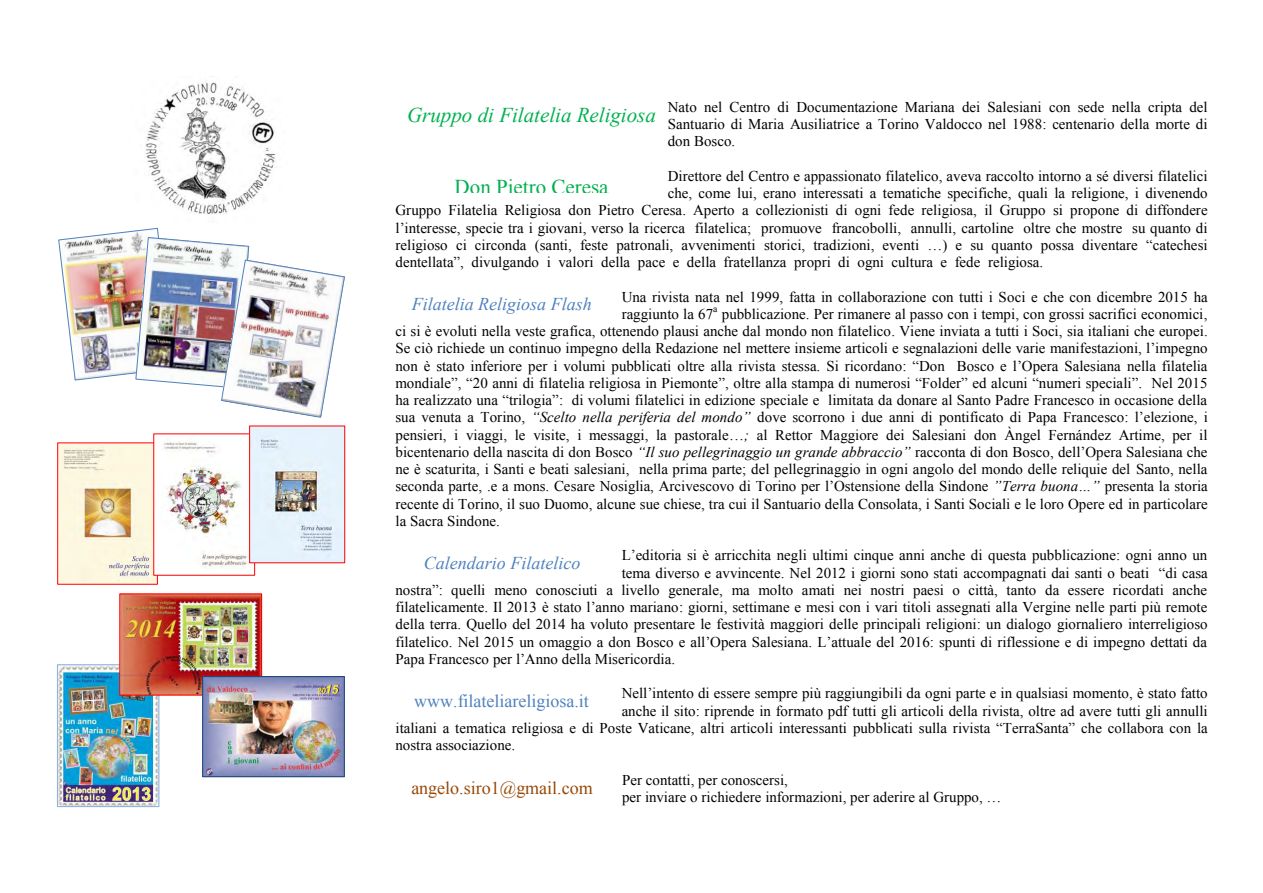
<style>
.page{position:relative;width:1263px;height:893px;background:#fff}
.page>*{position:absolute;margin:0;border:0;box-sizing:border-box;transform-origin:0 0}
.t1{font:italic 21px "Times New Roman";letter-spacing:-.005em;color:#00b050}
.t2{font:21px "Times New Roman";color:#00b050}
.t3{font:italic 18px "Times New Roman";color:#4f81bd}
.t4{font:18px "Times New Roman";color:#4f81bd}
.t5{font:18px "Times New Roman";color:#984806}
.t6{font:15px/17.2px "Times New Roman";color:#000;text-align:justify}
.t7{font:9.75px "Times New Roman";color:#000}
.s1{font-style:italic}
</style>
<div class="page">
<img style="left:145px;top:76px;width:131px;height:139px">
<img style="left:59px;top:666px;width:98px;height:139px">
<div style="left:57px;top:664px;width:102px;height:143px;border:1px solid #8eb4e3"></div>
<img style="left:58px;top:228px;width:287px;height:190px">
<img style="left:59px;top:444px;width:97px;height:139px">
<div style="left:57px;top:442px;width:101px;height:143px;border:1px solid #f00"></div>
<img style="left:155px;top:441px;width:98px;height:133px">
<img style="left:251px;top:428px;width:92px;height:133px">
<div style="left:249px;top:426px;width:96px;height:137px;border:1px solid #f00"></div>
<img style="left:121px;top:595px;width:139px;height:99px">
<img style="left:204px;top:678px;width:139px;height:97px">
<div style="left:202px;top:676px;width:143px;height:101px;border:1px solid #1f497d"></div>
<p class="t6" style="left:668px;top:98px;width:541px">Nato nel Centro di Documentazione Mariana dei Salesiani con sede nella cripta del Santuario di Maria Ausiliatrice a Torino Valdocco nel 1988: centenario della morte di don Bosco.</p>
<p class="t6" style="left:668px;top:167px;width:541px">Direttore del Centro e appassionato filatelico, aveva raccolto intorno a sé diversi filatelici</p>
<p class="t6" style="left:668px;top:184px;width:541px">che, come lui, erano interessati a tematiche specifiche, quali la religione, i divenendo</p>
<p class="t6" style="left:395px;top:201px;width:814px">Gruppo Filatelia Religiosa don Pietro Ceresa. Aperto a collezionisti di ogni fede religiosa, il Gruppo si propone di diffondere</p>
<p class="t6" style="left:395px;top:219px;width:814px">l’interesse, specie tra i giovani, verso la ricerca filatelica; promuove francobolli, annulli, cartoline oltre che mostre su quanto di</p>
<p class="t6" style="left:395px;top:236px;width:814px">religioso ci circonda (santi, feste patronali, avvenimenti storici, tradizioni, eventi …) e su quanto possa diventare “catechesi</p>
<p class="t6" style="left:395px;top:253px;width:649px">dentellata”, divulgando i valori della pace e della fratellanza propri di ogni cultura e fede religiosa.</p>
<p class="t6" style="left:622px;top:288px;width:588px">Una rivista nata nel 1999, fatta in collaborazione con tutti i Soci e che con dicembre 2015 ha raggiunto la 67</p>
<p class="t1" style="left:407px;top:100px;width:250px">Gruppo di Filatelia Religiosa</p>
<p class="t2" style="left:455px;top:173px;width:155px">Don Pietro Ceresa</p>
<p class="t3" style="left:412px;top:292px;width:182px">Filatelia Religiosa Flash</p>
<p class="t7" style="left:713px;top:302px;width:6px">a</p>
<p class="t6" style="left:395px;top:305px;width:814px;text-indent:326px">pubblicazione. Per rimanere al passo con i tempi, con grossi sacrifici economici, ci si è evoluti nella veste grafica, ottenendo plausi anche dal mondo non filatelico. Viene inviata a tutti i Soci, sia italiani che europei.<br>Se ciò richiede un continuo impegno della Redazione nel mettere insieme articoli e segnalazioni delle varie manifestazioni, l’impegno non è stato inferiore per i volumi pubblicati oltre alla rivista stessa. Si ricordano: “Don Bosco e l’Opera Salesiana nella filatelia mondiale”, “20 anni di filatelia religiosa in Piemonte”, oltre alla stampa di numerosi “Folder” ed alcuni “numeri speciali”. Nel 2015 ha realizzato una “trilogia”: di volumi filatelici in edizione speciale e limitata da donare al Santo Padre Francesco in occasione della sua venuta a Torino, <span class="s1">“Scelto nella periferia del mondo”</span> dove scorrono i due anni di pontificato di Papa Francesco: l’elezione, i pensieri, i viaggi, le visite, i messaggi, la pastorale…<span class="s1">;</span> al Rettor Maggiore dei Salesiani don Àngel Fernández Artime, per il bicentenario della nascita di don Bosco <span class="s1">“Il suo pellegrinaggio un grande abbraccio”</span> racconta di don Bosco, dell’Opera Salesiana che ne è scaturita, i Santi e beati salesiani, nella prima parte; del pellegrinaggio in ogni angolo del mondo delle reliquie del Santo, nella seconda parte, .e a mons. Cesare Nosiglia, Arcivescovo di Torino per l’Ostensione della Sindone <span class="s1">”Terra buona…”</span> presenta la storia recente di Torino, il suo Duomo, alcune sue chiese, tra cui il Santuario della Consolata, i Santi Sociali e le loro Opere ed in particolare la Sacra Sindone.</p>
<p class="t6" style="left:622px;top:547px;width:587px">L’editoria si è arricchita negli ultimi cinque anni anche di questa pubblicazione: ogni anno un</p>
<p class="t6" style="left:622px;top:564px;width:588px">tema diverso e avvincente. Nel 2012 i giorni sono stati accompagnati dai santi o beati “di casa</p>
<p class="t6" style="left:395px;top:581px;width:813px">nostra”: quelli meno conosciuti a livello generale, ma molto amati nei nostri paesi o città, tanto da essere ricordati anche</p>
<p class="t6" style="left:395px;top:598px;width:813px">filatelicamente. Il 2013 è stato l’anno mariano: giorni, settimane e mesi con i vari titoli assegnati alla Vergine nelle parti più remote</p>
<p class="t6" style="left:395px;top:616px;width:814px">della terra. Quello del 2014 ha voluto presentare le festività maggiori delle principali religioni: un dialogo giornaliero interreligioso</p>
<p class="t6" style="left:395px;top:633px;width:813px">filatelico. Nel 2015 un omaggio a don Bosco e all’Opera Salesiana. L’attuale del 2016: spunti di riflessione e di impegno dettati da</p>
<p class="t6" style="left:395px;top:650px;width:281px">Papa Francesco per l’Anno della Misericordia.</p>
<p class="t6" style="left:622px;top:684px;width:588px">Nell’intento di essere sempre più raggiungibili da ogni parte e in qualsiasi momento, è stato fatto</p>
<p class="t6" style="left:622px;top:702px;width:587px">anche il sito: riprende in formato pdf tutti gli articoli della rivista, oltre ad avere tutti gli annulli</p>
<p class="t6" style="left:395px;top:719px;width:814px">italiani a tematica religiosa e di Poste Vaticane, altri articoli interessanti pubblicati sulla rivista “TerraSanta” che collabora con la</p>
<p class="t6" style="left:395px;top:736px;width:121px">nostra associazione.</p>
<p class="t6" style="left:622px;top:771px;width:167px">Per contatti, per conoscersi,</p>
<p class="t6" style="left:622px;top:788px;width:381px">per inviare o richiedere informazioni, per aderire al Gruppo, …</p>
<p class="t3" style="left:424px;top:550px;width:158px">Calendario Filatelico</p>
<p class="t4" style="left:414px;top:689px;width:176px">www.filateliareligiosa.it</p>
<p class="t5" style="left:411px;top:775px;width:183px">angelo.siro1@gmail.com</p>
</div>
